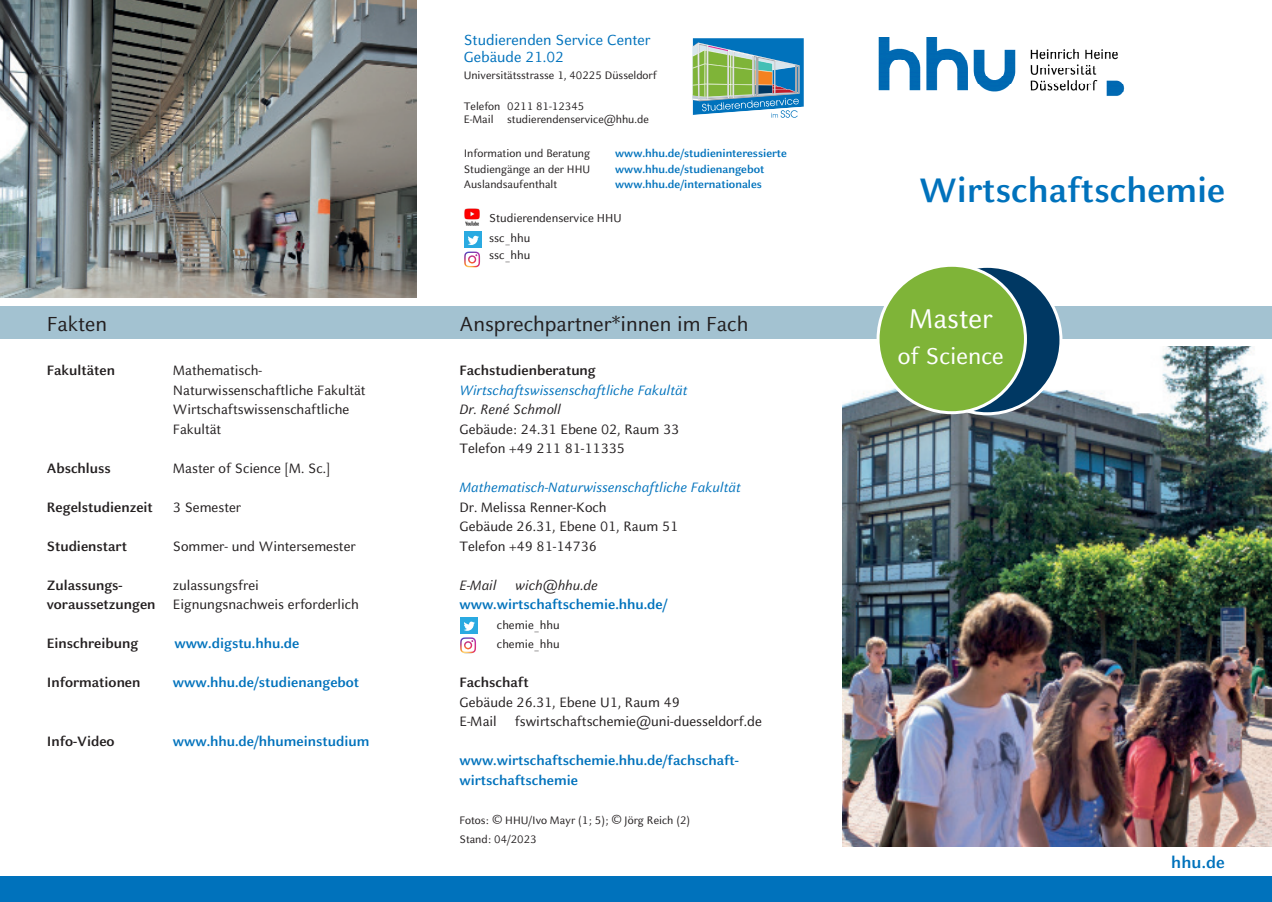
<style>
.page{position:relative;width:1272px;height:902px;background:#fff}
.page>*{position:absolute;margin:0;border:0;box-sizing:border-box;transform-origin:0 0}
.t1{font:700 37.5px "HHU Celeste Sans";color:#0072bc}
.t2{font:30px "HHU Celeste Sans";color:#fff}
.t3{font:25.5px "HHU Celeste Sans";color:#fff}
.t4{font:22.5px "HHU Celeste Sans";color:#231f20}
.t5{font:700 18px "HHU Celeste Sans";color:#0072bc}
.t6{font:16.2px/17.1px "HHU Celeste Sans";color:#0072bc}
.t7{font:15px/19.5px "HHU Celeste Sans";color:#231f20}
.t8{font:700 15px/19.5px "HHU Celeste Sans";color:#0072bc}
.t9{font:700 15px "HHU Celeste Sans";color:#231f20}
.t10{font:italic 15px "HHU Celeste Sans";color:#0072bc}
.t11{font:italic 15px "HHU Celeste Sans";color:#231f20}
.t12{font:12.75px/19.5px "HHU Celeste Sans";color:#231f20}
.t13{font:12px/19.5px "HHU Celeste Sans";color:#231f20}
.t14{font:700 12px "HHU Celeste Sans";color:#0072bc}
.s1{font-weight:700}
.s2{font-size:10.5px}
</style>
<div class="page">
<img style="left:842px;top:347px;width:429px;height:499px">
<div style="left:0;top:306px;width:1271px;height:33px;background:#a3c2d1"></div>
<div style="left:913px;top:266px;width:147px;height:148px;background:#003863;border-radius:50%"></div>
<div style="left:0;top:876px;width:1271px;height:25px;background:#0072bc"></div>
<img style="left:878px;top:37px;width:247px;height:59px">
<div style="left:878px;top:265px;width:147px;height:147px;background:#7fb438;border-radius:50%"></div>
<div style="left:876px;top:264px;width:150px;height:150px;border:3px solid #fff;border-radius:50%"></div>
<img style="left:0;top:0;width:417px;height:298px">
<img style="left:464px;top:208px;width:16px;height:18px">
<div style="left:465px;top:232px;width:17px;height:17px;background:#2aaae1"></div>
<svg style="left:468px;top:236px;width:11px;height:9px"></svg>
<img style="left:467px;top:258px;width:14px;height:10px">
<img style="left:464px;top:251px;width:16px;height:16px">
<svg style="left:692px;top:38px;width:111px;height:80px;background:#6ca4a6"></svg>
<div style="left:461px;top:617px;width:17px;height:17px;background:#2aaae1"></div>
<svg style="left:464px;top:621px;width:11px;height:9px"></svg>
<img style="left:460px;top:637px;width:16px;height:16px">
<p class="t6" style="left:463px;top:31px;width:188px">Studierenden Service Center<br>Gebäude 21.02</p>
<p class="t13" style="left:463px;top:65px;width:194px">Universitätsstrasse 1, 40225 Düsseldorf</p>
<p class="t13" style="left:463px;top:99px;width:187px;line-height:13.5px">Telefon 0211 81-12345<br>E-Mail studierendenservice@hhu.de</p>
<p class="t13" style="left:463px;top:144px;width:128px">Information und Beratung</p>
<p class="t14" style="left:615px;top:146px;width:173px">www.hhu.de/studieninteressierte</p>
<p class="t13" style="left:463px;top:159px;width:128px">Studiengänge an der HHU</p>
<p class="t14" style="left:615px;top:161px;width:151px">www.hhu.de/studienangebot</p>
<p class="t13" style="left:463px;top:174px;width:95px">Auslandsaufenthalt</p>
<p class="t14" style="left:615px;top:176px;width:148px">www.hhu.de/internationales</p>
<p class="t12" style="left:489px;top:207px;width:134px;line-height:20.7px">Studierendenservice HHU ssc_hhu</p>
<p class="t12" style="left:489px;top:245px;width:43px">ssc_hhu</p>
<h3 class="t4" style="left:47px;top:309px;width:62px">Fakten</h3>
<h3 class="t4" style="left:459px;top:309px;width:290px">Ansprechpartner*innen im Fach</h3>
<p class="t9" style="left:47px;top:360px;width:70px">Fakultäten</p>
<p class="t7" style="left:173px;top:360px;width:194px">Mathematisch-<br>Naturwissenschaftliche Fakultät<br>Wirtschaftswissenschaftliche<br>Fakultät</p>
<p class="t9" style="left:47px;top:458px;width:66px">Abschluss</p>
<p class="t7" style="left:173px;top:457px;width:159px">Master of Science [M. Sc.]</p>
<p class="t9" style="left:47px;top:497px;width:108px">Regelstudienzeit</p>
<p class="t7" style="left:173px;top:496px;width:70px">3 Semester</p>
<p class="t9" style="left:47px;top:536px;width:82px">Studienstart</p>
<p class="t7" style="left:173px;top:535px;width:184px">Sommer- und Wintersemester</p>
<p class="t9" style="left:47px;top:575px;width:77px">Zulassungs-</p>
<p class="t7" style="left:47px;top:574px;width:314px;text-indent:126px">zulassungsfrei <span class="s1">voraussetzungen</span> Eignungsnachweis erforderlich</p>
<p class="t9" style="left:47px;top:633px;width:93px">Einschreibung</p>
<p class="t8" style="left:174px;top:633px;width:126px">www.digstu.hhu.de</p>
<p class="t9" style="left:47px;top:672px;width:95px">Informationen</p>
<p class="t8" style="left:173px;top:672px;width:188px">www.hhu.de/studienangebot</p>
<p class="t9" style="left:47px;top:731px;width:69px">Info-Video</p>
<p class="t8" style="left:173px;top:730px;width:198px">www.hhu.de/hhumeinstudium</p>
<p class="t9" style="left:459px;top:360px;width:138px">Fachstudienberatung</p>
<p class="t10" style="left:459px;top:380px;width:230px">Wirtschaftswissenschaftliche Fakultät</p>
<p class="t11" style="left:459px;top:399px;width:103px">Dr. René Schmoll</p>
<p class="t7" style="left:459px;top:418px;width:221px">Gebäude: 24.31 Ebene 02, Raum 33<br>Telefon +49 211 81-11335</p>
<p class="t10" style="left:459px;top:477px;width:283px">Mathematisch-Naturwissenschaftliche Fakultät</p>
<p class="t7" style="left:459px;top:496px;width:220px">Dr. Melissa Renner-Koch<br>Gebäude 26.31, Ebene 01, Raum 51<br>Telefon +49 81-14736</p>
<p class="t11" style="left:459px;top:575px;width:140px">E-Mail wich@hhu.de</p>
<p class="t8" style="left:459px;top:594px;width:210px">www.wirtschaftschemie.hhu.de/</p>
<p class="t12" style="left:497px;top:614px;width:64px">chemie_hhu chemie_hhu</p>
<p class="t9" style="left:459px;top:672px;width:71px">Fachschaft</p>
<p class="t7" style="left:459px;top:691px;width:304px">Gebäude 26.31, Ebene U1, Raum 49<br>E-Mail fswirtschaftschemie@uni-duesseldorf.de</p>
<p class="t8" style="left:459px;top:750px;width:281px">www.wirtschaftschemie.hhu.de/fachschaft&shy;wirtschaftschemie</p>
<p class="t13" style="left:459px;top:809px;width:232px">Fotos: <span class="s2">©</span> HHU/Ivo Mayr (1; 5); <span class="s2">©</span> Jörg Reich (2)<br>Stand: 04/2023</p>
<h1 class="t1" style="left:919px;top:166px;width:307px">Wirtschaftschemie</h1>
<h2 class="t2" style="left:908px;top:299px;width:85px">Master</h2>
<h3 class="t3" style="left:897px;top:339px;width:107px">of Science</h3>
<p class="t5" style="left:1171px;top:851px;width:55px">hhu.de</p>
</div>
